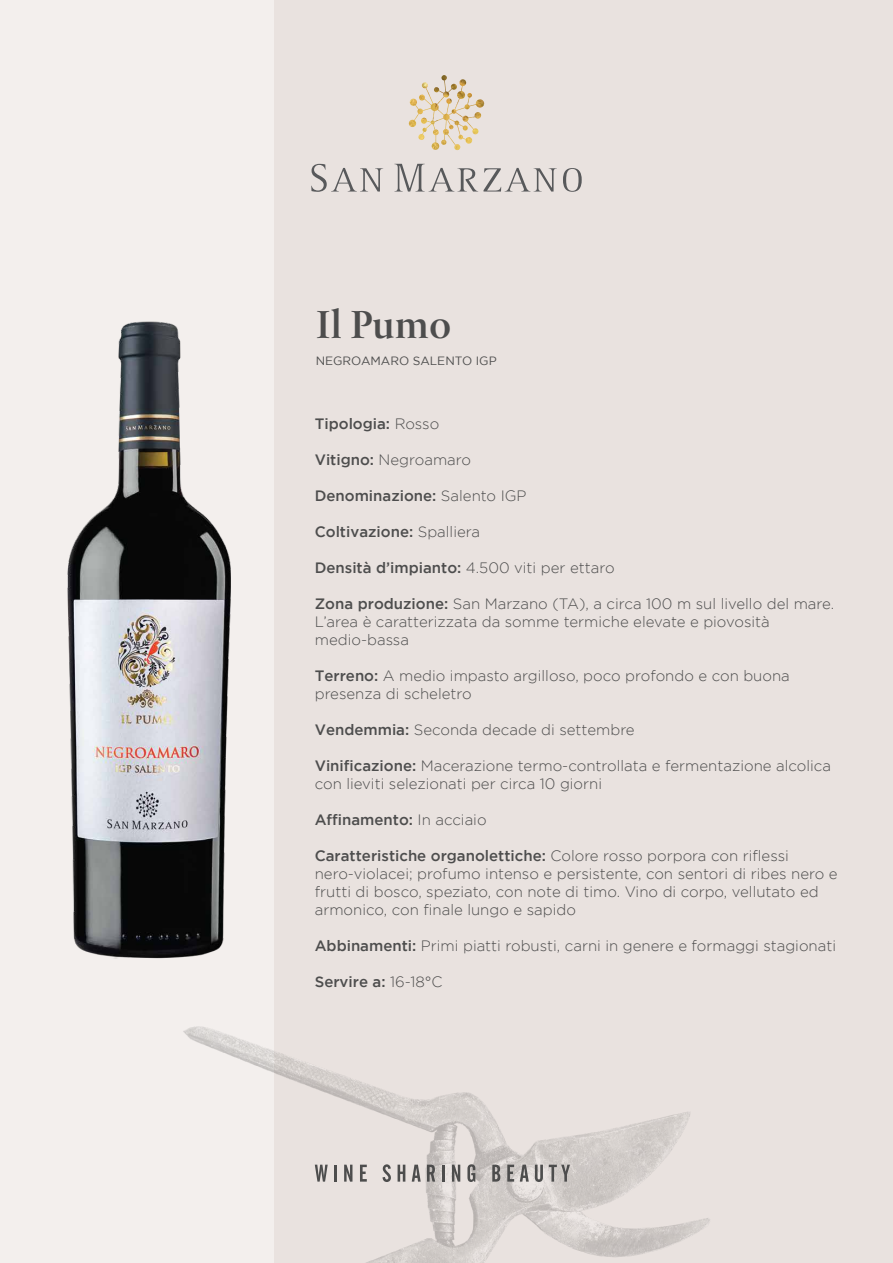
<style>
.page{position:relative;width:893px;height:1263px;background:#fff}
.page>*{position:absolute;margin:0;border:0;box-sizing:border-box;transform-origin:0 0}
.t1{font:600 40.5px "Pona Display";color:#4d4d4d}
.t2{font:300 15px/18px "Gotham";color:#4d4d4d}
.t3{font:500 15px "Gotham";color:#4d4d4d}
.t4{font:12px "Gotham";color:#4d4d4d}
.s1{font-weight:300}
.s2{font-weight:500}
</style>
<div class="page">
<div style="left:275px;top:0;width:618px;height:1263px;background:#e9e2df"></div>
<div style="left:0;top:0;width:442px;height:1263px;background:linear-gradient(to right,#f6f3f2,#e8e1de)"></div>
<img style="left:66px;top:321px;width:165px;height:638px">
<svg style="left:563px;top:168px;width:19px;height:24px"></svg>
<svg style="left:311px;top:164px;width:72px;height:28px"></svg>
<svg style="left:394px;top:164px;width:163px;height:28px"></svg>
<img style="left:409px;top:75px;width:51px;height:75px">
<img style="left:170px;top:1017px;width:540px;height:246px">
<svg style="left:315px;top:1165px;width:13px;height:16px"></svg>
<hr style="left:334px;top:1165px;width:3px;height:16px;background:#4d4d4d">
<svg style="left:344px;top:1165px;width:8px;height:16px"></svg>
<svg style="left:360px;top:1165px;width:7px;height:16px"></svg>
<svg style="left:383px;top:1164px;width:8px;height:18px"></svg>
<svg style="left:398px;top:1165px;width:7px;height:16px"></svg>
<svg style="left:412px;top:1165px;width:9px;height:16px"></svg>
<svg style="left:427px;top:1165px;width:8px;height:16px"></svg>
<svg style="left:442px;top:1165px;width:2px;height:16px"></svg>
<svg style="left:452px;top:1165px;width:8px;height:16px"></svg>
<svg style="left:467px;top:1164px;width:8px;height:18px"></svg>
<svg style="left:492px;top:1165px;width:8px;height:16px"></svg>
<svg style="left:507px;top:1165px;width:7px;height:16px"></svg>
<svg style="left:520px;top:1165px;width:9px;height:16px"></svg>
<svg style="left:535px;top:1165px;width:8px;height:17px"></svg>
<svg style="left:549px;top:1165px;width:21px;height:16px"></svg>
<h1 class="t1" style="left:316px;top:298px;width:137px">Il Pumo</h1>
<p class="t4" style="left:316px;top:354px;width:183px">NEGROAMARO SALENTO IGP</p>
<p class="t3" style="left:315px;top:415px;width:126px">Tipologia: <span class="s1">Rosso</span></p>
<p class="t2" style="left:315px;top:451px;width:158px"><span class="s2">Vitigno:</span> Negroamaro</p>
<p class="t3" style="left:315px;top:487px;width:213px">Denominazione: <span class="s1">Salento IGP</span></p>
<p class="t3" style="left:315px;top:523px;width:167px">Coltivazione: <span class="s1">Spalliera</span></p>
<p class="t3" style="left:315px;top:559px;width:301px">Densità d’impianto: <span class="s1">4.500 viti per ettaro</span></p>
<p class="t2" style="left:315px;top:595px;width:521px"><span class="s2">Zona produzione:</span> San Marzano (TA), a circa 100 m sul livello del mare.<br>L’area è caratterizzata da somme termiche elevate e piovosità medio-bassa</p>
<p class="t2" style="left:315px;top:667px;width:477px"><span class="s2">Terreno:</span> A medio impasto argilloso, poco profondo e con buona presenza di scheletro</p>
<p class="t2" style="left:315px;top:721px;width:321px"><span class="s2">Vendemmia:</span> Seconda decade di settembre</p>
<p class="t2" style="left:315px;top:757px;width:518px"><span class="s2">Vinificazione:</span> Macerazione termo-controllata e fermentazione alcolica con lieviti selezionati per circa 10 giorni</p>
<p class="t3" style="left:315px;top:811px;width:173px">Affinamento: <span class="s1">In acciaio</span></p>
<p class="t2" style="left:315px;top:847px;width:524px"><span class="s2">Caratteristiche organolettiche:</span> Colore rosso porpora con riflessi nero-violacei; profumo intenso e persistente, con sentori di ribes nero e frutti di bosco, speziato, con note di timo. Vino di corpo, vellutato ed armonico, con finale lungo e sapido</p>
<p class="t2" style="left:315px;top:937px;width:523px"><span class="s2">Abbinamenti:</span> Primi piatti robusti, carni in genere e formaggi stagionati</p>
<p class="t3" style="left:315px;top:973px;width:129px">Servire a: <span class="s1">16-18°C</span></p>
</div>
